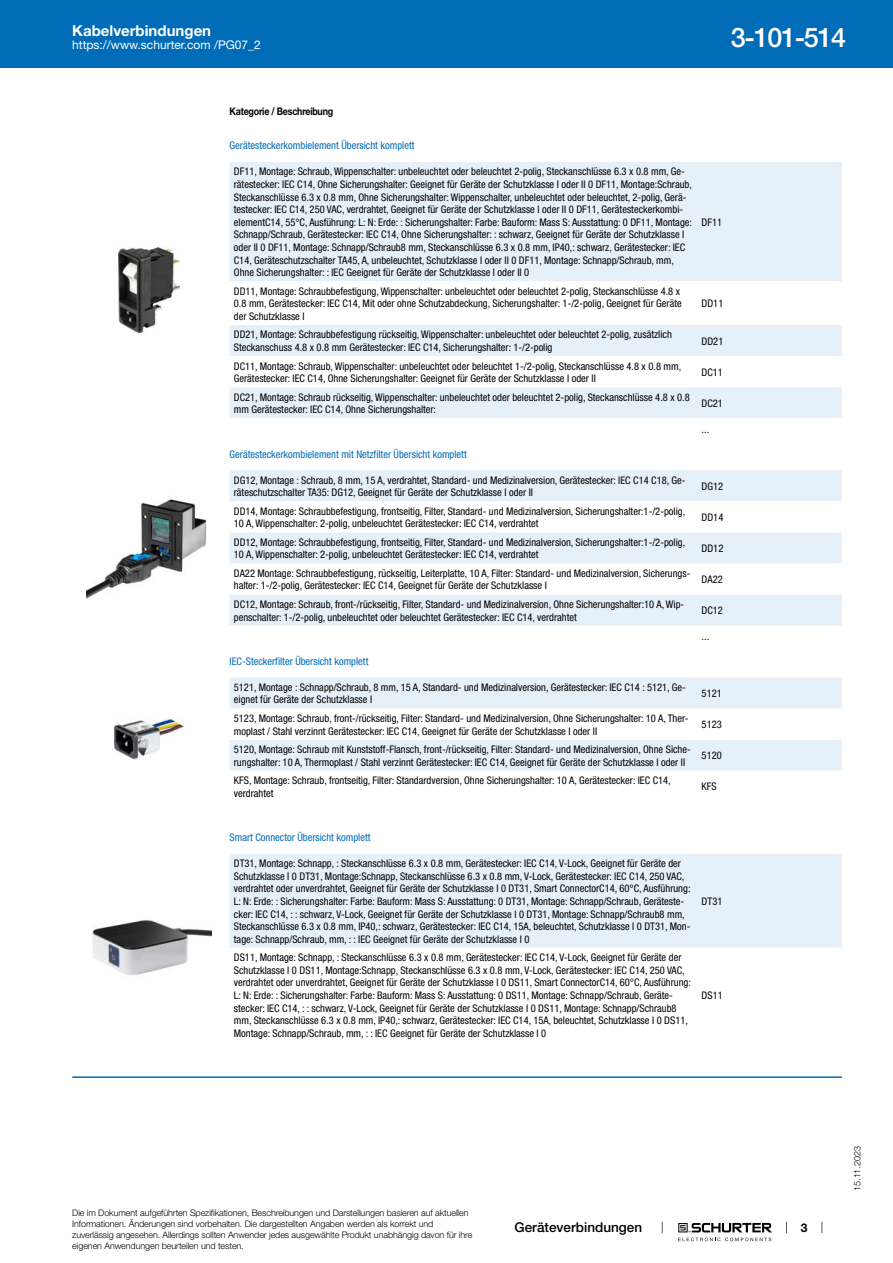
<style>
.page{position:relative;width:893px;height:1263px;background:#fff}
.page>*{position:absolute;margin:0;border:0;box-sizing:border-box;transform-origin:0 0}
.t1{font:500 27px "Helvetica Neue LT";letter-spacing:-.05em;color:#fff}
.t2{font:700 15px "Helvetica Neue LT";color:#fff}
.t3{font:500 13.5px "Helvetica Neue LT";color:#000}
.t4{font:12px "Helvetica Neue LT";color:#fff}
.t5{font:700 12px "Helvetica Neue LT";color:#000}
.t6{font:condensed 10.5px/12.6px "Helvetica Neue LT";color:#000}
.t7{font:condensed 10.5px "Helvetica Neue LT";color:#006bb6}
.t8{font:700 10.5px "Helvetica Neue LT";letter-spacing:-.025em;color:#000;scale:.85 1}
.t9{font:300 9px/10.8px "Helvetica Neue LT";letter-spacing:-.01em;color:#000}
</style>
<div class="page">
<svg style="left:678px;top:1223px;width:94px;height:18px"></svg>
<div style="left:0;top:0;width:893px;height:68px;background:#006bb6"></div>
<img style="left:118px;top:248px;width:61px;height:84px">
<div style="left:230px;top:162px;width:612px;height:119px;background:#e6f0f8"></div>
<svg style="left:230px;top:325px;width:612px;height:93px;fill:#e6f0f8"></svg>
<img style="left:87px;top:499px;width:120px;height:100px">
<div style="left:230px;top:470px;width:612px;height:31px;background:#e6f0f8"></div>
<svg style="left:230px;top:532px;width:612px;height:93px;fill:#e6f0f8"></svg>
<img style="left:114px;top:720px;width:69px;height:39px">
<div style="left:230px;top:677px;width:612px;height:31px;background:#e6f0f8"></div>
<div style="left:230px;top:740px;width:612px;height:31px;background:#e6f0f8"></div>
<img style="left:92px;top:920px;width:120px;height:55px">
<div style="left:230px;top:854px;width:612px;height:94px;background:#e6f0f8"></div>
<hr style="left:72px;top:1076px;width:770px;height:2px;background:#006bb6">
<h2 class="t2" style="left:72px;top:21px;width:140px">Kabelverbindungen</h2>
<p class="t4" style="left:72px;top:38px;width:190px">https://www.schurter.com /PG07_2</p>
<h1 class="t1" style="left:731px;top:21px;width:117px">3-101-514</h1>
<p class="t8" style="left:230px;top:105px;width:123px">Kategorie / Beschreibung</p>
<p class="t7" style="left:230px;top:140px;width:186px">Gerätesteckerkombielement Übersicht komplett</p>
<p class="t6" style="left:234px;top:165px;width:460px">DF11, Montage: Schraub, Wippenschalter: unbeleuchtet oder beleuchtet 2-polig, Steckanschlüsse 6.3 x 0.8 mm, Ge&shy;rätestecker: IEC C14, Ohne Sicherungshalter: Geeignet für Geräte der Schutzklasse I oder II 0 DF11, Montage:Schraub, Steckanschlüsse 6.3 x 0.8 mm, Ohne Sicherungshalter: Wippenschalter, unbeleuchtet oder beleuchtet, 2-polig, Gerä&shy;testecker: IEC C14, 250 VAC, verdrahtet, Geeignet für Geräte der Schutzklasse I oder II 0 DF11, Gerätesteckerkombi&shy;elementC14, 55°C, Ausführung: L: N: Erde: : Sicherungshalter: Farbe: Bauform: Mass S: Ausstattung: 0 DF11, Montage:<br>Schnapp/Schraub, Gerätestecker: IEC C14, Ohne Sicherungshalter: : schwarz, Geeignet für Geräte der Schutzklasse I oder II 0 DF11, Montage: Schnapp/Schraub8 mm, Steckanschlüsse 6.3 x 0.8 mm, IP40,: schwarz, Gerätestecker: IEC C14, Geräteschutzschalter TA45, A, unbeleuchtet, Schutzklasse I oder II 0 DF11, Montage: Schnapp/Schraub, mm, Ohne Sicherungshalter: : IEC Geeignet für Geräte der Schutzklasse I oder II 0</p>
<p class="t6" style="left:234px;top:285px;width:449px">DD11, Montage: Schraubbefestigung, Wippenschalter: unbeleuchtet oder beleuchtet 2-polig, Steckanschlüsse 4.8 x<br>0.8 mm, Gerätestecker: IEC C14, Mit oder ohne Schutzabdeckung, Sicherungshalter: 1-/2-polig, Geeignet für Geräte der Schutzklasse I</p>
<p class="t6" style="left:702px;top:216px;width:22px">DF11</p>
<p class="t6" style="left:702px;top:297px;width:23px">DD11</p>
<p class="t6" style="left:234px;top:328px;width:439px">DD21, Montage: Schraubbefestigung rückseitig, Wippenschalter: unbeleuchtet oder beleuchtet 2-polig, zusätzlich<br>Steckanschuss 4.8 x 0.8 mm Gerätestecker: IEC C14, Sicherungshalter: 1-/2-polig</p>
<p class="t6" style="left:702px;top:335px;width:23px">DD21</p>
<p class="t6" style="left:234px;top:359px;width:449px">DC11, Montage: Schraub, Wippenschalter: unbeleuchtet oder beleuchtet 1-/2-polig, Steckanschlüsse 4.8 x 0.8 mm,<br>Gerätestecker: IEC C14, Ohne Sicherungshalter: Geeignet für Geräte der Schutzklasse I oder II</p>
<p class="t6" style="left:702px;top:366px;width:23px">DC11</p>
<p class="t6" style="left:234px;top:390px;width:457px">DC21, Montage: Schraub rückseitig, Wippenschalter: unbeleuchtet oder beleuchtet 2-polig, Steckanschlüsse 4.8 x 0.8 mm Gerätestecker: IEC C14, Ohne Sicherungshalter:</p>
<p class="t6" style="left:702px;top:397px;width:23px">DC21</p>
<p class="t6" style="left:702px;top:423px;width:9px">...</p>
<p class="t7" style="left:230px;top:448px;width:239px">Gerätesteckerkombielement mit Netzfilter Übersicht komplett</p>
<p class="t6" style="left:234px;top:473px;width:453px">DG12, Montage : Schraub, 8 mm, 15 A, verdrahtet, Standard- und Medizinalversion, Gerätestecker: IEC C14 C18, Ge&shy;räteschutzschalter TA35: DG12, Geeignet für Geräte der Schutzklasse I oder II</p>
<p class="t6" style="left:702px;top:480px;width:23px">DG12</p>
<p class="t6" style="left:234px;top:505px;width:453px">DD14, Montage: Schraubbefestigung, frontseitig, Filter, Standard- und Medizinalversion, Sicherungshalter:1-/2-polig,<br>10 A, Wippenschalter: 2-polig, unbeleuchtet Gerätestecker: IEC C14, verdrahtet</p>
<p class="t6" style="left:702px;top:511px;width:23px">DD14</p>
<p class="t6" style="left:234px;top:536px;width:453px">DD12, Montage: Schraubbefestigung, frontseitig, Filter, Standard- und Medizinalversion, Sicherungshalter:1-/2-polig,<br>10 A, Wippenschalter: 2-polig, unbeleuchtet Gerätestecker: IEC C14, verdrahtet</p>
<p class="t6" style="left:702px;top:542px;width:23px">DD12</p>
<p class="t6" style="left:234px;top:567px;width:458px">DA22 Montage: Schraubbefestigung, rückseitig, Leiterplatte, 10 A, Filter: Standard- und Medizinalversion, Sicherungs&shy;halter: 1-/2-polig, Gerätestecker: IEC C14, Geeignet für Geräte der Schutzklasse I</p>
<p class="t6" style="left:702px;top:573px;width:23px">DA22</p>
<p class="t6" style="left:234px;top:598px;width:452px">DC12, Montage: Schraub, front-/rückseitig, Filter, Standard- und Medizinalversion, Ohne Sicherungshalter:10 A, Wip&shy;penschalter: 1-/2-polig, unbeleuchtet oder beleuchtet Gerätestecker: IEC C14, verdrahtet</p>
<p class="t6" style="left:702px;top:604px;width:23px">DC12</p>
<p class="t6" style="left:702px;top:630px;width:9px">...</p>
<p class="t7" style="left:230px;top:655px;width:140px">IEC-Steckerfilter Übersicht komplett</p>
<p class="t6" style="left:234px;top:681px;width:453px">5121, Montage : Schnapp/Schraub, 8 mm, 15 A, Standard- und Medizinalversion, Gerätestecker: IEC C14 : 5121, Ge&shy;eignet für Geräte der Schutzklasse I</p>
<p class="t6" style="left:702px;top:687px;width:22px">5121</p>
<p class="t6" style="left:234px;top:712px;width:456px">5123, Montage: Schraub, front-/rückseitig, Filter: Standard- und Medizinalversion, Ohne Sicherungshalter: 10 A, Ther&shy;moplast / Stahl verzinnt Gerätestecker: IEC C14, Geeignet für Geräte der Schutzklasse I oder II</p>
<p class="t6" style="left:702px;top:718px;width:22px">5123</p>
<p class="t6" style="left:234px;top:743px;width:458px">5120, Montage: Schraub mit Kunststoff-Flansch, front-/rückseitig, Filter: Standard- und Medizinalversion, Ohne Siche&shy;rungshalter: 10 A, Thermoplast / Stahl verzinnt Gerätestecker: IEC C14, Geeignet für Geräte der Schutzklasse I oder II</p>
<p class="t6" style="left:702px;top:749px;width:22px">5120</p>
<p class="t6" style="left:234px;top:774px;width:438px">KFS, Montage: Schraub, frontseitig, Filter: Standardversion, Ohne Sicherungshalter: 10 A, Gerätestecker: IEC C14, verdrahtet</p>
<p class="t6" style="left:702px;top:780px;width:17px">KFS</p>
<p class="t7" style="left:230px;top:831px;width:142px">Smart Connector Übersicht komplett</p>
<p class="t6" style="left:234px;top:857px;width:458px">DT31, Montage: Schnapp, : Steckanschlüsse 6.3 x 0.8 mm, Gerätestecker: IEC C14, V-Lock, Geeignet für Geräte der Schutzklasse I 0 DT31, Montage:Schnapp, Steckanschlüsse 6.3 x 0.8 mm, V-Lock, Gerätestecker: IEC C14, 250 VAC, verdrahtet oder unverdrahtet, Geeignet für Geräte der Schutzklasse I 0 DT31, Smart ConnectorC14, 60°C, Ausführung:<br>L: N: Erde: : Sicherungshalter: Farbe: Bauform: Mass S: Ausstattung: 0 DT31, Montage: Schnapp/Schraub, Geräteste&shy;cker: IEC C14, : : schwarz, V-Lock, Geeignet für Geräte der Schutzklasse I 0 DT31, Montage: Schnapp/Schraub8 mm, Steckanschlüsse 6.3 x 0.8 mm, IP40,: schwarz, Gerätestecker: IEC C14, 15A, beleuchtet, Schutzklasse I 0 DT31, Mon&shy;tage: Schnapp/Schraub, mm, : : IEC Geeignet für Geräte der Schutzklasse I 0</p>
<p class="t6" style="left:702px;top:895px;width:22px">DT31</p>
<p class="t6" style="left:234px;top:951px;width:459px">DS11, Montage: Schnapp, : Steckanschlüsse 6.3 x 0.8 mm, Gerätestecker: IEC C14, V-Lock, Geeignet für Geräte der Schutzklasse I 0 DS11, Montage:Schnapp, Steckanschlüsse 6.3 x 0.8 mm, V-Lock, Gerätestecker: IEC C14, 250 VAC, verdrahtet oder unverdrahtet, Geeignet für Geräte der Schutzklasse I 0 DS11, Smart ConnectorC14, 60°C, Ausführung:<br>L: N: Erde: : Sicherungshalter: Farbe: Bauform: Mass S: Ausstattung: 0 DS11, Montage: Schnapp/Schraub, Geräte&shy;stecker: IEC C14, : : schwarz, V-Lock, Geeignet für Geräte der Schutzklasse I 0 DS11, Montage: Schnapp/Schraub8 mm, Steckanschlüsse 6.3 x 0.8 mm, IP40,: schwarz, Gerätestecker: IEC C14, 15A, beleuchtet, Schutzklasse I 0 DS11, Montage: Schnapp/Schraub, mm, : : IEC Geeignet für Geräte der Schutzklasse I 0</p>
<p class="t6" style="left:702px;top:989px;width:23px">DS11</p>
<p class="t9" style="left:72px;top:1207px;width:402px">Die im Dokument aufgeführten Spezifikationen, Beschreibungen und Darstellungen basieren auf aktuellen Informationen. Änderungen sind vorbehalten. Die dargestellten Angaben werden als korrekt und zuverlässig angesehen. Allerdings sollten Anwender jedes ausgewählte Produkt unabhängig davon für ihre eigenen Anwendungen beurteilen und testen.</p>
<p class="t3" style="left:515px;top:1219px;width:129px">Geräteverbindungen</p>
<p class="t5" style="left:801px;top:1220px;width:8px">3</p>
<p class="t9" style="left:852px;top:1191px;width:46px;rotate:-90deg">15.11.2023</p>
</div>
